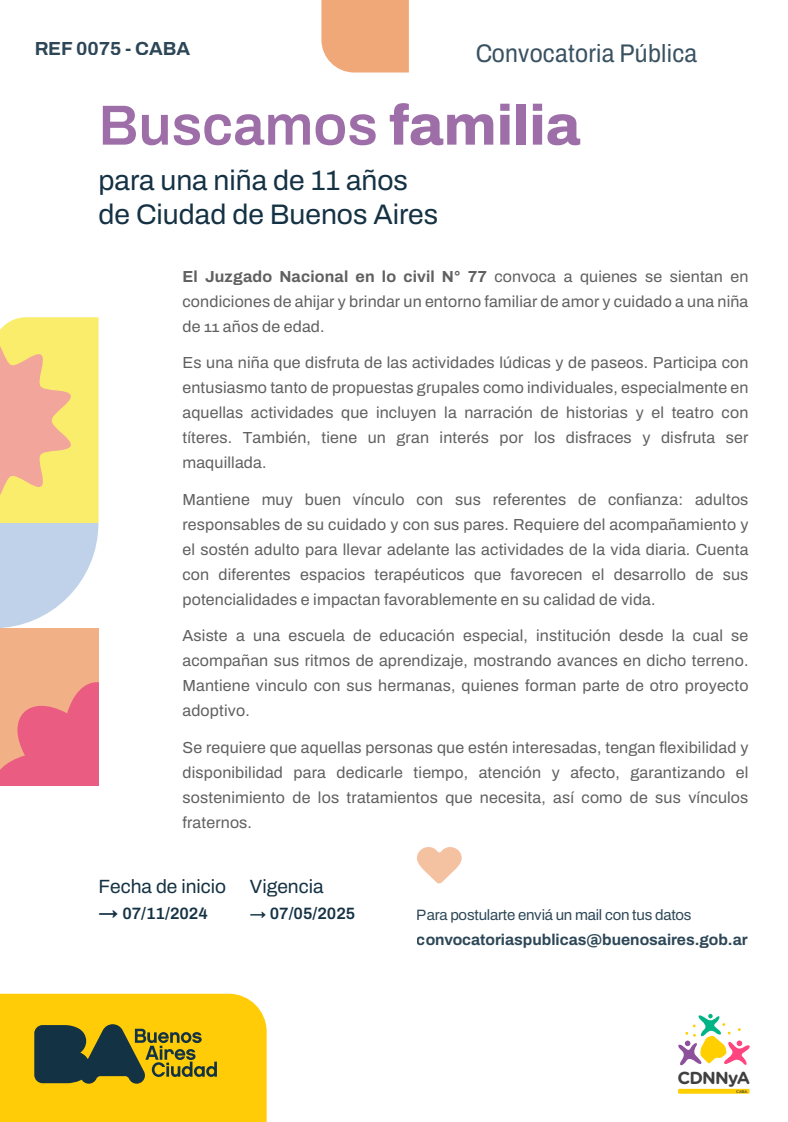
<style>
.page{position:relative;width:788px;height:1122px;background:#fff}
.page>*{position:absolute;margin:0;border:0;box-sizing:border-box;transform-origin:0 0}
.t1{font:600 56.6px "Archivo";color:#9d6ea8}
.t2{font:28.3px/33.9px "Archivo";color:#153244}
.t3{font:semi-condensed 25.5px "Archivo";letter-spacing:.01em;color:#153244}
.t4{font:19.2px "Archivo";color:#153244}
.t5{font:700 18.9px "Archivo";color:#153244}
.t6{font:700 17.4px "Gotham Rounded";letter-spacing:-.05em;color:#404040}
.t7{font:600 16.4px "Archivo";color:#153244}
.t8{font:16px/25px "Archivo";letter-spacing:.01em;color:#606060;text-align:justify}
.t9{font:700 15.6px "Archivo";color:#153244}
.t10{font:15px "Archivo";letter-spacing:-.015em;color:#153244}
.t11{font:500 3.9px "Gotham Rounded";color:#404040}
.s1{font-weight:800}
.s2{font-weight:700}
.s3{font-size:19.8px}
</style>
<div class="page">
<div style="left:321px;top:0;width:87px;height:72px;background:#f1a879"></div>
<div style="left:677px;top:1088px;width:72px;height:5px;background:#ffcf00"></div>
<svg style="left:678px;top:1013px;width:72px;height:53px"></svg>
<svg style="left:0;top:993px;width:266px;height:129px;background:#d3b015"></svg>
<svg style="left:417px;top:847px;width:44px;height:36px"></svg>
<div style="left:0;top:628px;width:98px;height:157px;background:#f2b086"></div>
<svg style="left:0;top:682px;width:98px;height:103px"></svg>
<svg style="left:0;top:317px;width:98px;height:311px;background:#e9d6a2"></svg>
<p class="t5" style="left:34px;top:34px;width:157px">REF 0075 - CABA</p>
<h3 class="t3" style="left:475px;top:35px;width:223px">Convocatoria Pública</h3>
<h1 class="t1" style="left:98px;top:83px;width:483px">Buscamos <span class="s1">familia</span></h1>
<h2 class="t2" style="left:98px;top:164px;width:341px">para una niña de 11 años de Ciudad de Buenos Aires</h2>
<p class="t8" style="left:182px;top:264px;width:567px"><span class="s2">El Juzgado Nacional en lo civil N° 77</span> convoca a quienes se sientan en condiciones de ahijar y brindar un entorno familiar de amor y cuidado a una niña de 11 años de edad.</p>
<p class="t8" style="left:182px;top:350px;width:567px">Es una niña que disfruta de las actividades lúdicas y de paseos. Participa con entusiasmo tanto de propuestas grupales como individuales, especialmente en aquellas actividades que incluyen la narración de historias y el teatro con títeres. También, tiene un gran interés por los disfraces y disfruta ser maquillada.</p>
<p class="t8" style="left:182px;top:487px;width:567px">Mantiene muy buen vínculo con sus referentes de confianza: adultos responsables de su cuidado y con sus pares. Requiere del acompañamiento y el sostén adulto para llevar adelante las actividades de la vida diaria. Cuenta con diferentes espacios terapéuticos que favorecen el desarrollo de sus potencialidades e impactan favorablemente en su calidad de vida.</p>
<p class="t8" style="left:182px;top:623px;width:567px">Asiste a una escuela de educación especial, institución desde la cual se acompañan sus ritmos de aprendizaje, mostrando avances en dicho terreno.<br>Mantiene vinculo con sus hermanas, quienes forman parte de otro proyecto adoptivo.</p>
<p class="t8" style="left:182px;top:734px;width:567px">Se requiere que aquellas personas que estén interesadas, tengan flexibilidad y disponibilidad para dedicarle tiempo, atención y afecto, garantizando el sostenimiento de los tratamientos que necesita, así como de sus vínculos fraternos.</p>
<p class="t4" style="left:98px;top:872px;width:129px">Fecha de inicio</p>
<p class="t7" style="left:98px;top:901px;width:111px"><span class="s3">→</span> 07/11/2024</p>
<p class="t4" style="left:250px;top:872px;width:75px">Vigencia</p>
<p class="t7" style="left:250px;top:901px;width:107px">→ 07/05/2025</p>
<p class="t10" style="left:416px;top:903px;width:276px">Para postularte enviá un mail con tus datos</p>
<p class="t9" style="left:416px;top:928px;width:332px">convocatoriaspublicas@buenosaires.gob.ar</p>
<p class="t6" style="left:677px;top:1064px;width:74px">CDNNyA</p>
<p class="t11" style="left:735px;top:1088px;width:13px">CABA</p>
</div>
